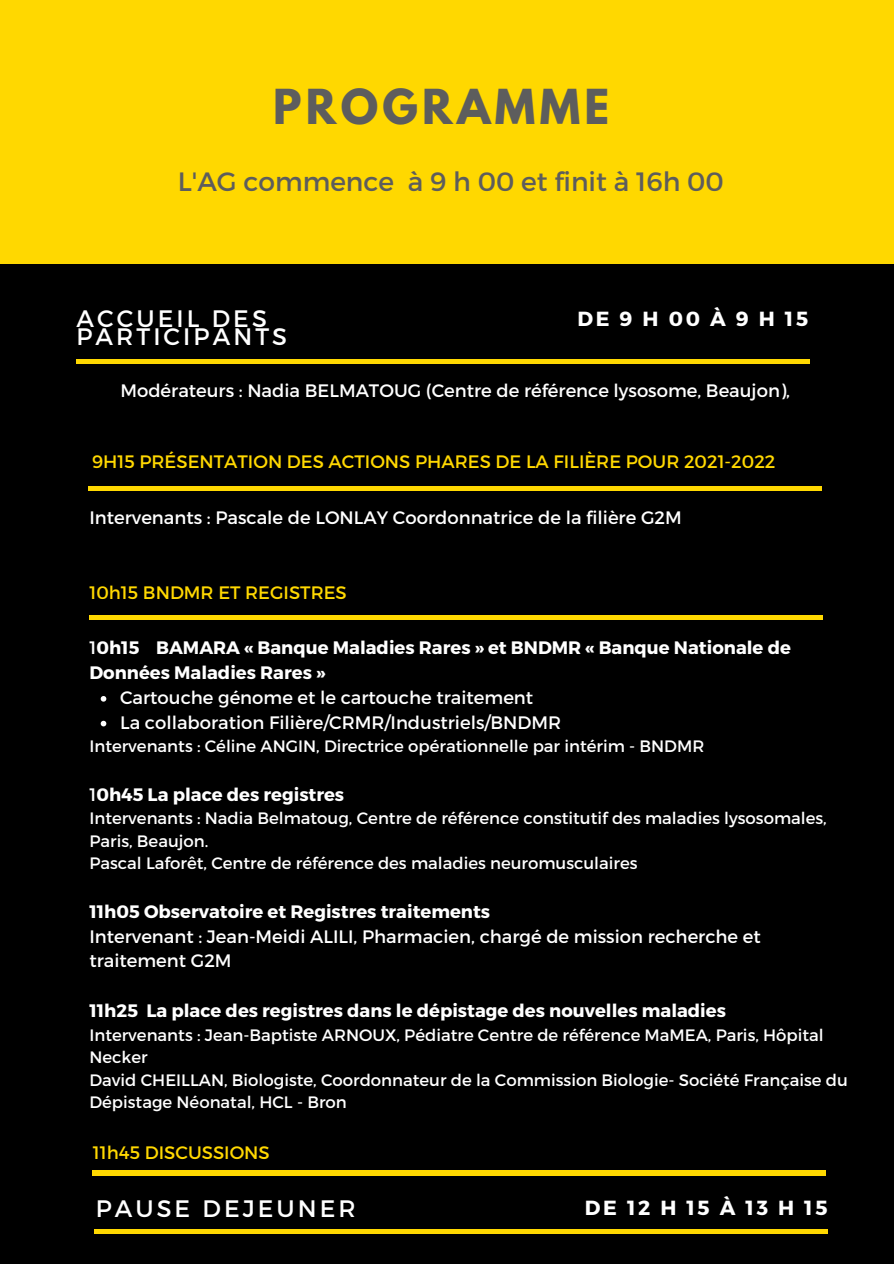
<style>
.page{position:relative;width:894px;height:1264px;background:#fff}
.page>*{position:absolute;margin:0;border:0;box-sizing:border-box;transform-origin:0 0}
.t1{font:700 42.75px "League Spartan";letter-spacing:.1em;color:#5d5d5d}
.t2{font:26.55px "Montserrat";color:#5d5d5d}
.t3{font:23.85px/18px "Montserrat";letter-spacing:.13em;color:#fff}
.t4{font:700 20.4px "Montserrat";letter-spacing:.49em;color:#fff}
.t5{font:18px/24.8px "Montserrat";color:#fff}
.t6{font:700 18px/24.8px "Montserrat";color:#fff}
.t7{font:18px "Montserrat";color:#ffd800}
.t8{font:16.5px/22.5px "Montserrat";color:#fff}
.s1{font-weight:400}
</style>
<div class="page">
<div style="left:0;top:0;width:893px;height:1263px;background:#000"></div>
<div style="left:0;top:0;width:893px;height:263px;background:#ffd800"></div>
<hr style="left:89px;top:615px;width:733px;height:4px;background:#ffd800">
<div style="left:76px;top:359px;width:733px;height:5px;background:#ffd800"></div>
<hr style="left:88px;top:486px;width:733px;height:4px;background:#ffd800">
<svg style="left:101px;top:696px;width:5px;height:5px"></svg>
<svg style="left:101px;top:720px;width:5px;height:6px"></svg>
<div style="left:92px;top:1170px;width:733px;height:5px;background:#ffd800"></div>
<hr style="left:94px;top:1229px;width:733px;height:4px;background:#ffd800">
<p class="t1" style="left:273px;top:85px;width:337px">PROGRAMME</p>
<p class="t2" style="left:178px;top:164px;width:547px">L'AG commence à 9 h 00 et finit à 16h 00</p>
<p class="t3" style="left:76px;top:309px;width:212px">ACCUEIL DES<br>PARTICIPANTS</p>
<p class="t4" style="left:577px;top:305px;width:232px">DE9H00À9H15</p>
<p class="t5" style="left:120px;top:377px;width:671px">Modérateurs : Nadia BELMATOUG (Centre de référence lysosome, Beaujon),</p>
<p class="t7" style="left:92px;top:450px;width:684px">9H15 PRÉSENTATION DES ACTIONS PHARES DE LA FILIÈRE POUR 2021-2022</p>
<p class="t5" style="left:89px;top:504px;width:593px">Intervenants : Pascale de LONLAY Coordonnatrice de la filière G2M</p>
<p class="t7" style="left:89px;top:580px;width:259px">10h15 BNDMR ET REGISTRES</p>
<p class="t6" style="left:89px;top:634px;width:702px"><span class="s1">1</span>0h15 BAMARA « Banque Maladies Rares » et BNDMR « Banque Nationale de<br>Données Maladies Rares »</p>
<p class="t5" style="left:120px;top:684px;width:414px">Cartouche génome et le cartouche traitement</p>
<p class="t5" style="left:120px;top:709px;width:442px">La collaboration Filière/CRMR/Industriels/BNDMR</p>
<p class="t8" style="left:89px;top:734px;width:616px">Intervenants : Céline ANGIN, Directrice opérationnelle par intérim - BNDMR</p>
<p class="t6" style="left:89px;top:781px;width:256px"><span class="s1">1</span>0h45 La place des registres</p>
<p class="t8" style="left:89px;top:806px;width:738px">Intervenants : Nadia Belmatoug, Centre de référence constitutif des maladies lysosomales,<br>Paris, Beaujon.</p>
<p class="t8" style="left:89px;top:851px;width:549px">Pascal Laforêt, Centre de référence des maladies neuromusculaires</p>
<p class="t6" style="left:89px;top:898px;width:402px">11h05 Observatoire et Registres traitements</p>
<p class="t5" style="left:89px;top:923px;width:672px">Intervenant : Jean-Meidi ALILI, Pharmacien, chargé de mission recherche et traitement G2M</p>
<p class="t6" style="left:89px;top:997px;width:638px">11h25 La place des registres dans le dépistage des nouvelles maladies</p>
<p class="t8" style="left:89px;top:1022px;width:735px">Intervenants : Jean-Baptiste ARNOUX, Pédiatre Centre de référence MaMEA, Paris, Hôpital<br>Necker</p>
<p class="t8" style="left:89px;top:1067px;width:759px">David CHEILLAN, Biologiste, Coordonnateur de la Commission Biologie- Société Française du<br>Dépistage Néonatal, HCL - Bron</p>
<p class="t7" style="left:93px;top:1140px;width:178px">11h45 DISCUSSIONS</p>
<p class="t3" style="left:96px;top:1197px;width:261px">PAUSE DEJEUNER</p>
<p class="t4" style="left:584px;top:1194px;width:244px">DE12H15À13H15</p>
</div>
